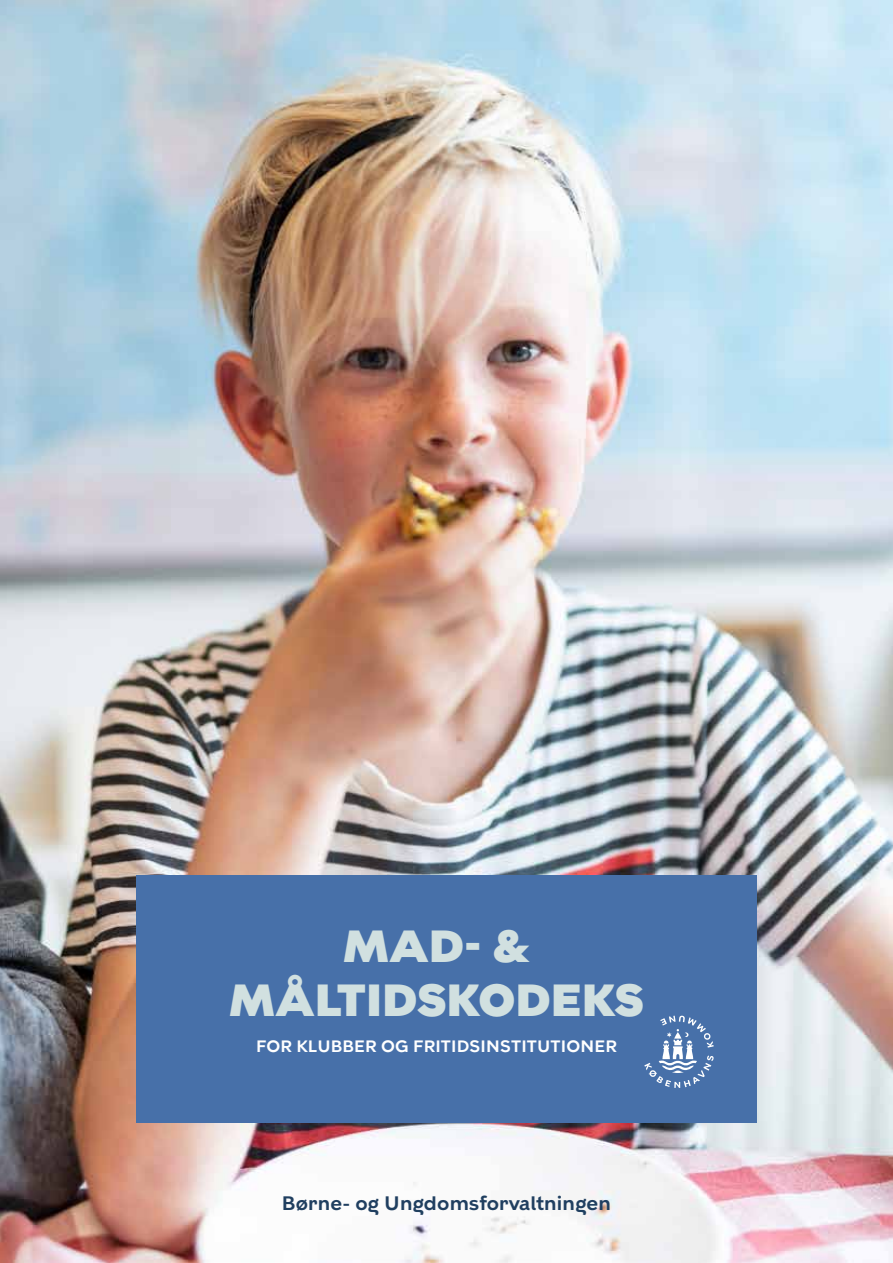
<style>
.page{position:relative;width:893px;height:1263px;background:#fff}
.page>*{position:absolute;margin:0;border:0;box-sizing:border-box;transform-origin:0 0}
.t1{font:900 45px/54px "KBH";letter-spacing:.01em;color:#d1e0e0;text-align:center}
.t2{font:600 19.5px "KBH";letter-spacing:.01em;color:#203f60}
.t3{font:600 16.5px "KBH";letter-spacing:.01em;color:#fff}
</style>
<div class="page">
<img style="left:0;top:0;width:893px;height:1263px">
<div style="left:136px;top:875px;width:621px;height:248px;background:#4770a9"></div>
<svg style="left:644px;top:1016px;width:70px;height:72px"></svg>
<h1 class="t1" style="left:229px;top:919px;width:416px">MAD- &amp;<br>MÅLTIDSKODEKS</h1>
<p class="t3" style="left:256px;top:1036px;width:362px">FOR KLUBBER OG FRITIDSINSTITUTIONER</p>
<p class="t2" style="left:282px;top:1191px;width:331px">Børne- og Ungdomsforvaltningen</p>
</div>
